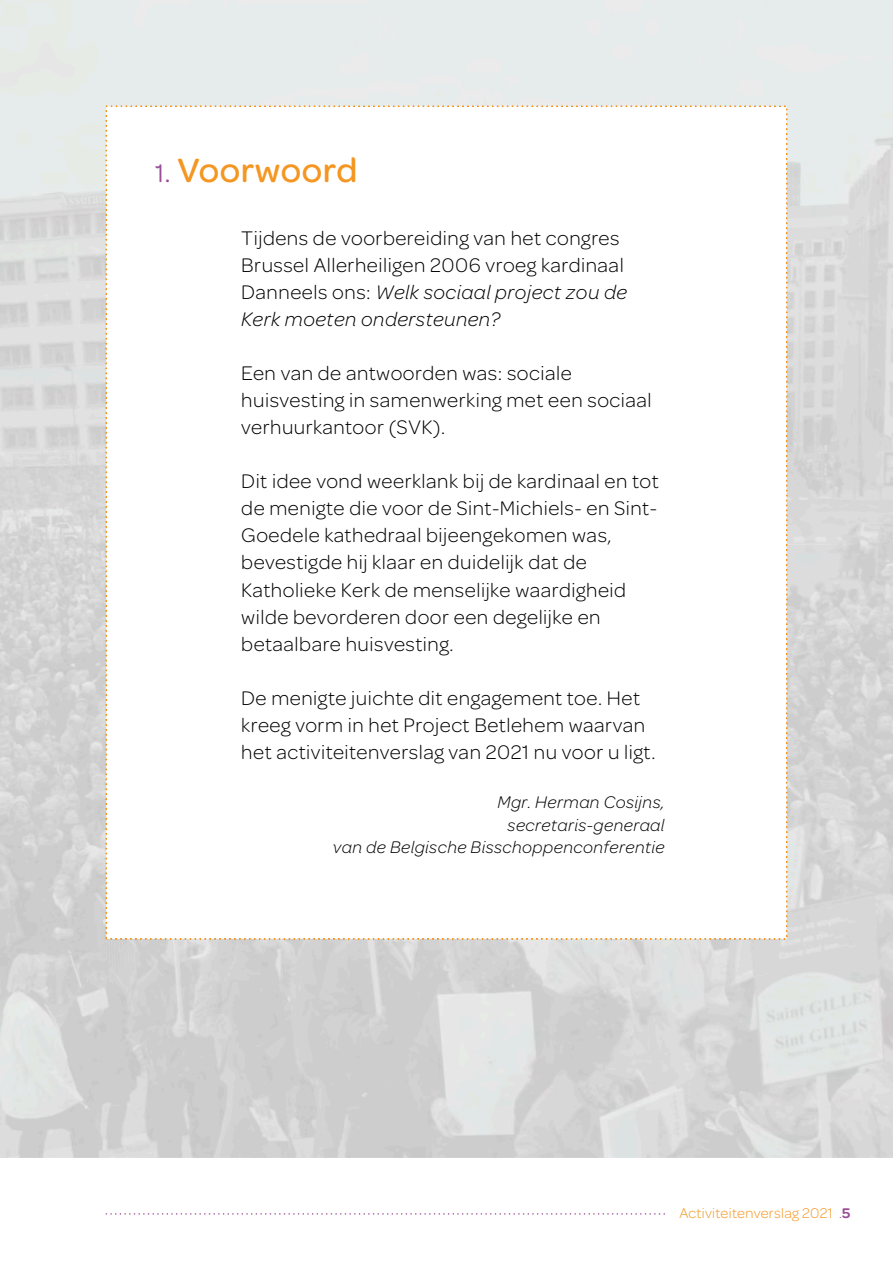
<style>
.page{position:relative;width:893px;height:1263px;background:#fff}
.page>*{position:absolute;margin:0;border:0;box-sizing:border-box;transform-origin:0 0}
.t1{font:500 36px "Omnes";letter-spacing:.015em;color:#f49621}
.t2{font:300 21px/27px "Omnes";letter-spacing:.025em;color:#000}
.t3{font:italic 300 18px/22.4px "Omnes";letter-spacing:.025em;color:#000;text-align:right}
.t4{font:300 15px "Omnes";letter-spacing:.02em;color:#f49621}
.s1{font-weight:400;font-size:27px;color:#9a4d97}
.s2{font-style:italic}
.s3{color:#9a4d97}
.s4{font-weight:600;color:#9a4d97}
</style>
<div class="page">
<svg style="left:106px;top:1213px;width:559px;height:2px"></svg>
<img style="left:0;top:0;width:893px;height:1158px">
<div style="left:106px;top:106px;width:681px;height:833px;background:#fff"></div>
<h1 class="t1" style="left:155px;top:153px;width:204px"><span class="s1">1.</span> Voorwoord</h1>
<p class="t2" style="left:241px;top:225px;width:387px">Tijdens de voorbereiding van het congres Brussel Allerheiligen 2006 vroeg kardinaal Danneels ons: <span class="s2">Welk sociaal project zou de Kerk moeten ondersteunen?</span></p>
<p class="t2" style="left:241px;top:360px;width:412px">Een van de antwoorden was: sociale huisvesting in samenwerking met een sociaal verhuurkantoor (SVK).</p>
<p class="t2" style="left:241px;top:468px;width:419px">Dit idee vond weerklank bij de kardinaal en tot de menigte die voor de Sint-Michiels- en Sint-Goedele kathedraal bijeengekomen was, bevestigde hij klaar en duidelijk dat de Katholieke Kerk de menselijke waardigheid wilde bevorderen door een degelijke en betaalbare huisvesting.</p>
<p class="t2" style="left:241px;top:685px;width:416px">De menigte juichte dit engagement toe. Het kreeg vorm in het Project Betlehem waarvan het activiteitenverslag van 2021 nu voor u ligt.</p>
<p class="t3" style="left:333px;top:792px;width:333px">Mgr. Herman Cosijns,<br>secretaris-generaal<br>van de Belgische Bisschoppenconferentie</p>
<p class="t4" style="left:679px;top:1205px;width:173px">Activiteitenverslag 2021 <span class="s3">.</span><span class="s4">5</span></p>
</div>
